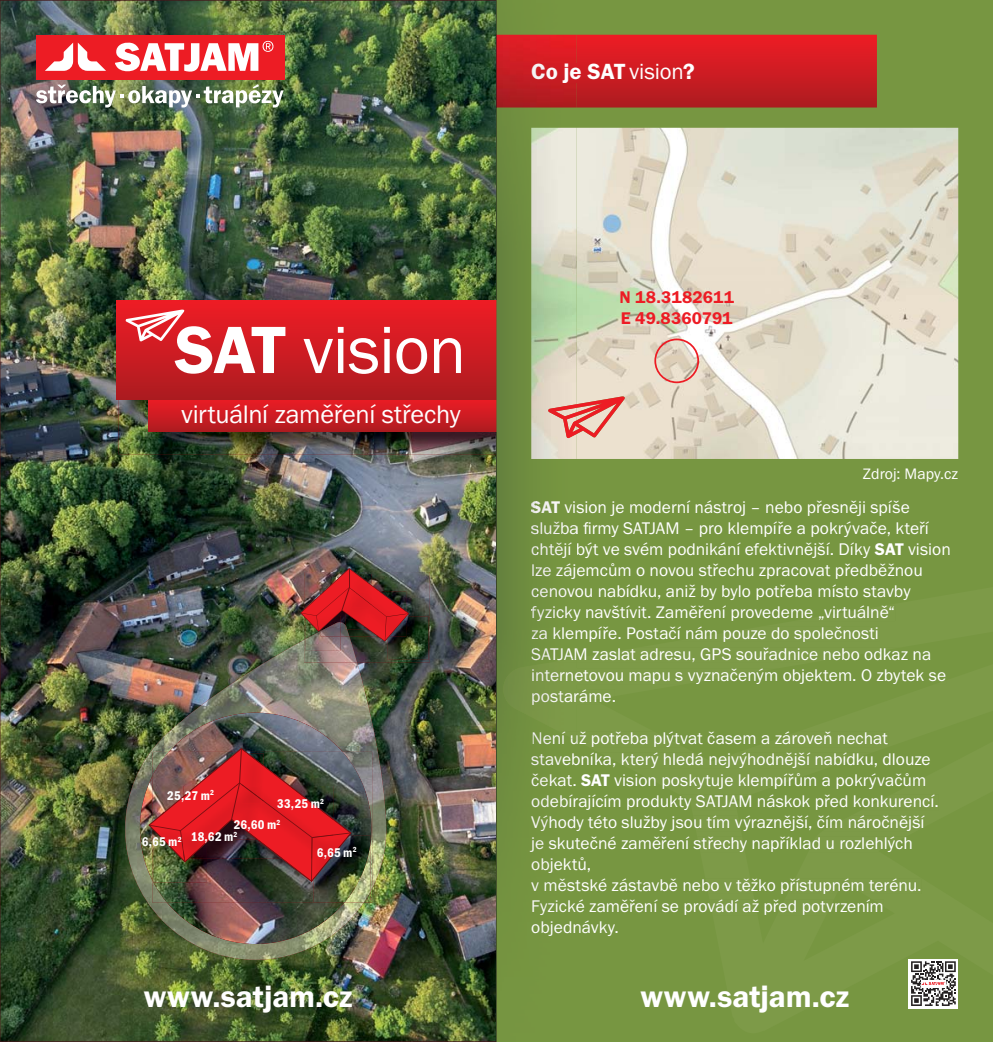
<style>
.page{position:relative;width:993px;height:1042px;background:#fff}
.page>*{position:absolute;margin:0;border:0;box-sizing:border-box;transform-origin:0 0}
.t1{font:69.12px "Franklin Got Itc TOT Boo";letter-spacing:-.015em;color:#fff}
.t2{font:31.5px "Franklin Got Itc TOT Dem";color:#fff}
.t3{font:26.25px "Franklin Got Itc TOT Boo";letter-spacing:-.01em;color:#fff}
.t4{font:22.75px "Franklin Got Itc TOT Dem";color:#fff}
.t5{font:17.5px/21px "Franklin Got Itc TOT Boo";color:#fff}
.t6{font:17.5px/21px "Franklin Got Itc TOT Dem";color:#ed1c24}
.t7{font:15.75px "Franklin Got Itc TOT Boo";color:#fff}
.t8{font:13.12px "Franklin Got Itc TOT Dem Con";letter-spacing:.02em;color:#fff}
.s1{color:#f4f4f5}
.s2{color:#fafafa}
.s3{font-family:"Franklin Got Itc TOT Boo"}
.s4{font-family:"Franklin Got Itc TOT Dem"}
.s5{font-family:"Franklin Got Itc TOT Dem";color:#e5e5e5}
.s6{font-family:"Franklin Got Itc TOT Dem";color:#f1f0f0}
.s7{font-family:"Franklin Got Itc TOT Dem";color:#f8f7f6}
.s8{color:#fdfdfc}
.s9{color:#e6e5e6}
.s10{color:#efeeed}
.s11{color:#f0efef}
.s12{color:#fafafb}
.s13{color:#e9e9e8}
.s14{color:#f4f3f3}
.s15{color:#f8f8f8}
.s16{color:#f6f5f5}
.s17{color:#e5e5e5}
.s18{color:#f1f0f0}
.s19{color:#e9e9e9}
.s20{color:#f7f7f6}
.s21{color:#ecebeb}
.s22{color:#edecec}
.s23{color:#f3f3f3}
.s24{color:#eeeded}
.s25{color:#f0eff0}
.s26{color:#fdfeff}
.s27{color:#fbfbfa}
.s28{color:#fbfcfc}
.s29{color:#f8f7f6}
</style>
<div class="page">
<img style="left:0;top:0;width:496px;height:1042px">
<img style="left:386px;top:572px;width:43px;height:90px">
<img style="left:387px;top:616px;width:41px;height:44px">
<div style="left:36px;top:35px;width:248px;height:44px;background:#ed1c24"></div>
<svg style="left:45px;top:41px;width:229px;height:31px"></svg>
<img style="left:36px;top:84px;width:247px;height:24px">
<img style="left:163px;top:640px;width:223px;height:106px">
<img style="left:124px;top:735px;width:11px;height:188px">
<img style="left:344px;top:746px;width:42px;height:191px">
<img style="left:163px;top:944px;width:56px;height:12px">
<img style="left:219px;top:944px;width:112px;height:16px">
<img style="left:304px;top:641px;width:53px;height:21px">
<img style="left:300px;top:568px;width:109px;height:73px">
<img style="left:135px;top:712px;width:209px;height:232px">
<img style="left:152px;top:752px;width:221px;height:150px">
<img style="left:313px;top:836px;width:57px;height:66px">
<img style="left:149px;top:746px;width:202px;height:137px">
<img style="left:119px;top:399px;width:377px;height:55px">
<svg style="left:149px;top:399px;width:347px;height:33px;background:#ca1b22"></svg>
<div style="left:116px;top:301px;width:380px;height:98px;background:linear-gradient(to bottom,#ef1c25,#ae1c20)"></div>
<svg style="left:125px;top:309px;width:59px;height:32px"></svg>
<div style="left:496px;top:0;width:496px;height:1042px;background:#779641"></div>
<svg style="left:576px;top:35px;width:300px;height:73px;background:#cd1c22"></svg>
<img style="left:576px;top:128px;width:381px;height:331px">
<svg style="left:576px;top:396px;width:48px;height:42px;background:#e89a8f"></svg>
<div style="left:654px;top:338px;width:44px;height:45px;border:2px solid #ed1c24;border-radius:50%"></div>
<svg style="left:908px;top:959px;width:49px;height:49px"></svg>
<svg style="left:910px;top:961px;width:45px;height:45px;background:#999494"></svg>
<img style="left:496px;top:0;width:80px;height:1042px">
<img style="left:502px;top:662px;width:74px;height:69px">
<img style="left:496px;top:35px;width:80px;height:73px">
<img style="left:532px;top:63px;width:44px;height:20px">
<img style="left:531px;top:501px;width:28px;height:12px">
<img style="left:564px;top:500px;width:12px;height:16px">
<img style="left:531px;top:521px;width:45px;height:16px">
<img style="left:531px;top:542px;width:45px;height:16px">
<img style="left:532px;top:563px;width:44px;height:16px">
<img style="left:531px;top:584px;width:45px;height:16px">
<img style="left:531px;top:605px;width:45px;height:16px">
<img style="left:531px;top:626px;width:45px;height:16px">
<img style="left:531px;top:647px;width:45px;height:15px">
<img style="left:552px;top:658px;width:24px;height:4px">
<img style="left:532px;top:668px;width:44px;height:16px">
<img style="left:532px;top:689px;width:44px;height:16px">
<img style="left:532px;top:731px;width:44px;height:16px">
<img style="left:558px;top:731px;width:18px;height:10px">
<img style="left:531px;top:752px;width:45px;height:16px">
<img style="left:531px;top:773px;width:45px;height:13px">
<img style="left:531px;top:794px;width:45px;height:16px">
<img style="left:531px;top:815px;width:45px;height:16px">
<img style="left:530px;top:836px;width:46px;height:16px">
<img style="left:531px;top:857px;width:45px;height:16px">
<img style="left:531px;top:878px;width:45px;height:16px">
<img style="left:532px;top:899px;width:44px;height:16px">
<img style="left:531px;top:920px;width:45px;height:16px">
<img style="left:548px;top:404px;width:28px;height:34px">
<h3 class="t4" style="left:531px;top:58px;width:165px"><span class="s1">C</span><span class="s2">o</span> je SAT <span class="s3">vision</span>?</h3>
<h1 class="t1" style="left:174px;top:323px;width:293px"><span class="s4">SAT</span> vision</h1>
<h3 class="t3" style="left:181px;top:403px;width:281px">virtuální zaměření střechy</h3>
<p class="t8" style="left:167px;top:787px;width:48px">25,27 m<sup>2</sup></p>
<p class="t8" style="left:191px;top:829px;width:48px">18,62 m<sup>2</sup></p>
<p class="t8" style="left:277px;top:796px;width:49px">33,25 m<sup>2</sup></p>
<p class="t8" style="left:234px;top:817px;width:48px">26,60 m<sup>2</sup></p>
<p class="t8" style="left:142px;top:833px;width:41px">6,65 m<sup>2</sup></p>
<p class="t8" style="left:317px;top:844px;width:41px">6,65 m<sup>2</sup></p>
<h2 class="t2" style="left:144px;top:978px;width:210px">www.satjam.cz</h2>
<p class="t6" style="left:619px;top:286px;width:116px">N 18.3182611<br>E 49.8360791</p>
<p class="t7" style="left:862px;top:468px;width:97px">Zdroj: Mapy.cz</p>
<p class="t5" style="left:531px;top:498px;width:421px"><span class="s5">S</span><span class="s6">A</span><span class="s7">T</span> <span class="s8">vi</span>sion je moderní nástroj – nebo přesněji spíše <span class="s9">s</span><span class="s10">l</span><span class="s11">už</span><span class="s12">ba</span> firmy SATJAM – pro klempíře a pokrývače, kteří <span class="s13">c</span><span class="s11">h</span><span class="s14">tě</span><span class="s8">jí</span> být ve svém podnikání efektivnější. Díky <span class="s4">SAT</span> vision <span class="s13">lz</span><span class="s11">e</span> <span class="s15">zá</span>jemcům o novou střechu zpracovat předběžnou <span class="s13">c</span><span class="s11">e</span><span class="s16">no</span><span class="s8">vo</span>u nabídku, aniž by bylo potřeba místo stavby <span class="s17">f</span><span class="s10">y</span><span class="s18">zi</span><span class="s15">ck</span>y navštívit. Zaměření provedeme „virtuálně“<br><span class="s19">z</span><span class="s11">a</span> <span class="s20">k</span><span class="s8">le</span>mpíře. Postačí nám pouze do společnosti<br><span class="s21">S</span><span class="s18">A</span><span class="s20">TJ</span>AM zaslat adresu, GPS souřadnice nebo odkaz na <span class="s22">in</span><span class="s23">te</span><span class="s8">rn</span>etovou mapu s vyznačeným objektem. O zbytek se <span class="s24">po</span><span class="s20">st</span>aráme.</p>
<p class="t5" style="left:531px;top:729px;width:409px"><span class="s11">Ne</span><span class="s2">ní</span> už potřeba plýtvat časem a zároveň nechat <span class="s25">st</span><span class="s20">av</span>ebníka, který hledá nejvýhodnější nabídku, dlouze <span class="s16">če</span><span class="s26">ka</span>t. <span class="s4">SAT</span> vision poskytuje klempířům a pokrývačům <span class="s23">od</span><span class="s27">eb</span>írajícím produkty SATJAM náskok před konkurencí.<br><span class="s14">Vý</span><span class="s28">ho</span>dy této služby jsou tím výraznější, čím náročnější <span class="s16">je</span> <span class="s28">s</span><span class="s26">ku</span>tečné zaměření střechy například u rozlehlých <span class="s20">ob</span><span class="s8">je</span>ktů,<br><span class="s20">v</span> <span class="s28">mě</span>stské zástavbě nebo v těžko přístupném terénu.<br><span class="s29">Fy</span><span class="s12">zi</span><span class="s8">ck</span>é zaměření se provádí až před potvrzením <span class="s27">ob</span><span class="s26">je</span>dnávky.</p>
<h2 class="t2" style="left:640px;top:978px;width:210px">www.satjam.cz</h2>
</div>
